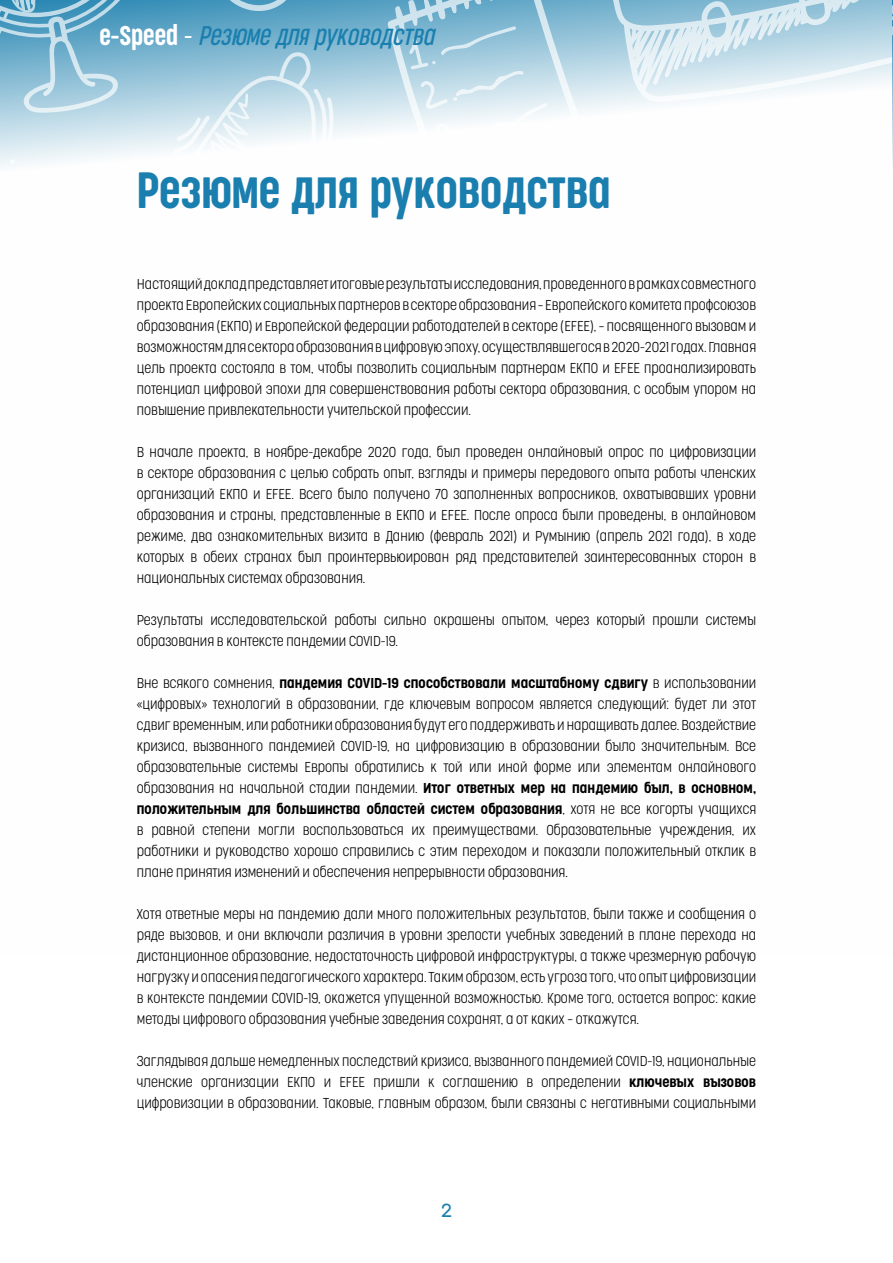
<style>
.page{position:relative;width:893px;height:1263px;background:#fff}
.page>*{position:absolute;margin:0;border:0;box-sizing:border-box;transform-origin:0 0}
.t1{font:300 48px "Cocogoose Compressed";color:#1a7faf}
.t2{font:italic 300 25.5px "Cocogoose Compressed";color:#1a7faf}
.t3{font:300 18px "Cocogoose Pro";color:#1a7faf}
.t4{font:200 13.5px/21px "Cocogoose Condensed";color:#000;text-align:justify}
.s1{font-style:normal;color:#fff}
.s2{font-weight:300}
</style>
<div class="page">
<svg style="left:0;top:0;width:334px;height:166px;background:#a6cddf"></svg>
<svg style="left:388px;top:0;width:505px;height:167px"></svg>
<h2 class="t2" style="left:99px;top:19px;width:336px"><span class="s1">e-Speed</span> <span class="s1">-</span> Резюме для руководства</h2>
<h1 class="t1" style="left:137px;top:158px;width:476px">Резюме для руководства</h1>
<p class="t4" style="left:137px;top:273px;width:621px">Настоящий доклад представляет итоговые результаты исследования, проведенного в рамках совместного проекта Европейских социальных партнеров в секторе образования – Европейского комитета профсоюзов образования (EКПО) и Европейской федерации работодателей в секторе (EFEE), – посвященного вызовам и возможностям для сектора образования в цифровую эпоху, осуществлявшегося в 2020-2021 годах. Главная цель проекта состояла в том, чтобы позволить социальным партнерам ЕКПО и EFEE проанализировать потенциал цифровой эпохи для совершенствования работы сектора образования, с особым упором на повышение привлекательности учительской профессии.</p>
<p class="t4" style="left:137px;top:441px;width:621px">В начале проекта, в ноябре-декабре 2020 года, был проведен онлайновый опрос по цифровизации в секторе образования с целью собрать опыт, взгляды и примеры передового опыта работы членских организаций ЕКПО и EFEE. Всего было получено 70 заполненных вопросников, охватывавших уровни образования и страны, представленные в ЕКПО и EFEE. После опроса были проведены, в онлайновом режиме, два ознакомительных визита в Данию (февраль 2021) и Румынию (апрель 2021 года), в ходе которых в обеих странах был проинтервьюирован ряд представителей заинтересованных сторон в национальных системах образования.</p>
<p class="t4" style="left:137px;top:609px;width:621px">Результаты исследовательской работы сильно окрашены опытом, через который прошли системы образования в контексте пандемии COVID-19.</p>
<p class="t4" style="left:137px;top:672px;width:621px">Вне всякого сомнения, <span class="s2">пандемия СOVID-19 способствовали масштабному сдвигу</span> в использовании «цифровых» технологий в образовании, где ключевым вопросом является следующий: будет ли этот сдвиг временным, или работники образования будут его поддерживать и наращивать далее. Воздействие кризиса, вызванного пандемией COVID-19, на цифровизацию в образовании было значительным. Все образовательные системы Европы обратились к той или иной форме или элементам онлайнового образования на начальной стадии пандемии. <span class="s2">Итог ответных мер на пандемию был, в основном, положительным для большинства областей систем образования</span>, хотя не все когорты учащихся в равной степени могли воспользоваться их преимуществами. Образовательные учреждения, их работники и руководство хорошо справились с этим переходом и показали положительный отклик в плане принятия изменений и обеспечения непрерывности образования.</p>
<p class="t4" style="left:137px;top:903px;width:621px">Хотя ответные меры на пандемию дали много положительных результатов, были также и сообщения о ряде вызовов, и они включали различия в уровни зрелости учебных заведений в плане перехода на дистанционное образование, недостаточность цифровой инфраструктуры, а также чрезмерную рабочую нагрузку и опасения педагогического характера. Таким образом, есть угроза того, что опыт цифровизации в контексте пандемии COVID-19, окажется упущенной возможностью. Кроме того, остается вопрос: какие методы цифрового образования учебные заведения сохранят, а от каких – откажутся.</p>
<p class="t4" style="left:137px;top:1050px;width:621px">Заглядывая дальше немедленных последствий кризиса, вызванного пандемией COVID-19, национальные членские организации ЕКПО и EFEE пришли к соглашению в определении <span class="s2">ключевых вызовов </span>цифровизации в образовании. Таковые, главным образом, были связаны с негативными социальными</p>
<h3 class="t3" style="left:441px;top:1198px;width:13px">2</h3>
</div>
